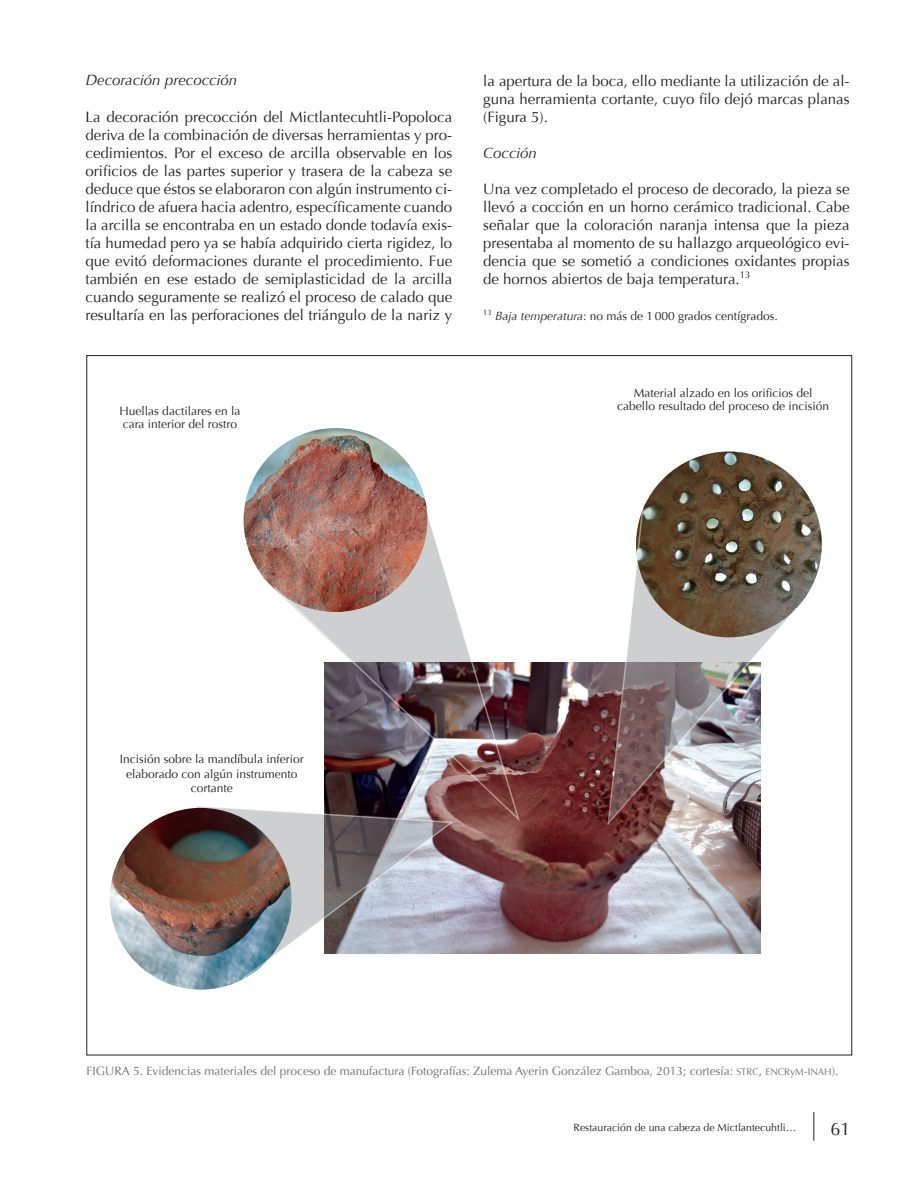
<style>
.page{position:relative;width:918px;height:1188px;background:#fff}
.page>*{position:absolute;margin:0;border:0;box-sizing:border-box;transform-origin:0 0}
.t1{font:18px "Optima";color:#231f20}
.t2{font:15px/18px "Optima";color:#231f20;text-align:justify}
.t3{font:italic 15px "Optima";color:#231f20}
.t4{font:12px/13.5px "Optima";color:#231f20;text-align:center}
.t5{font:12px "Optima";color:#6c6d70}
.t6{font:10.5px "Optima";color:#231f20}
.s1{font-style:italic}
.s2{font-family:"Optima Regular SC800";font-size:9.6px}
.s3{font-family:"Optima Regular SC800"}
.s4{font-size:10.5px}
</style>
<div class="page">
<svg style="left:814px;top:1112px;width:1px;height:29px"></svg>
<img style="left:244px;top:428px;width:183px;height:184px;border-radius:92px">
<img style="left:455px;top:662px;width:306px;height:291px">
<img style="left:272px;top:507px;width:249px;height:316px">
<img style="left:636px;top:452px;width:186px;height:185px;border-radius:93px">
<img style="left:606px;top:502px;width:193px;height:325px">
<img style="left:110px;top:808px;width:129px;height:182px">
<img style="left:195px;top:805px;width:260px;height:176px">
<p class="t3" style="left:86px;top:71px;width:153px">Decoración precocción</p>
<p class="t2" style="left:86px;top:108px;width:368px">La decoración precocción del Mictlantecuhtli-Popoloca deriva de la combinación de diversas herramientas y pro&shy;cedimientos. Por el exceso de arcilla observable en los orificios de las partes superior y trasera de la cabeza se deduce que éstos se elaboraron con algún instrumento ci&shy;líndrico de afuera hacia adentro, específicamente cuando la arcilla se encontraba en un estado donde todavía exis&shy;tía humedad pero ya se había adquirido cierta rigidez, lo que evitó deformaciones durante el procedimiento. Fue también en ese estado de semiplasticidad de la arcilla cuando seguramente se realizó el proceso de calado que resultaría en las perforaciones del triángulo de la nariz y</p>
<p class="t4" style="left:120px;top:404px;width:122px;text-align:left">Huellas dactilares en la cara interior del rostro</p>
<p class="t2" style="left:483px;top:73px;width:368px">la apertura de la boca, ello mediante la utilización de al&shy;guna herramienta cortante, cuyo filo dejó marcas planas (Figura 5).</p>
<p class="t3" style="left:483px;top:145px;width:55px">Cocción</p>
<p class="t2" style="left:483px;top:181px;width:368px">Una vez completado el proceso de decorado, la pieza se llevó a cocción en un horno cerámico tradicional. Cabe señalar que la coloración naranja intensa que la pieza presentaba al momento de su hallazgo arqueológico evi&shy;dencia que se sometió a condiciones oxidantes propias de hornos abiertos de baja temperatura.<sup>13</sup></p>
<p class="t4" style="left:483px;top:309px;width:296px"><sup>13</sup> <span class="s1">Baja temperatura</span>: no más de 1000 grados centígrados.</p>
<p class="t4" style="left:617px;top:386px;width:214px">Material alzado en los orificios del cabello resultado del proceso de incisión</p>
<p class="t4" style="left:120px;top:752px;width:186px;line-height:14.4px">Incisión sobre la mandíbula inferior elaborado con algún instrumento cortante</p>
<p class="t5" style="left:86px;top:1064px;width:753px">FIGURA 5. Evidencias materiales del proceso de manufactura (Fotografías: Zulema Ayerin González Gamboa, 2013; cortesía: <span class="s2">STRC</span><span class="s3">,</span> <span class="s2">ENCR</span><span class="s4">y</span><span class="s2">M</span><span class="s3">-</span><span class="s2">INAH</span>).</p>
<p class="t6" style="left:574px;top:1121px;width:224px">Restauración de una cabeza de Mictlantecuhtli…</p>
<p class="t1" style="left:830px;top:1119px;width:22px">61</p>
</div>
